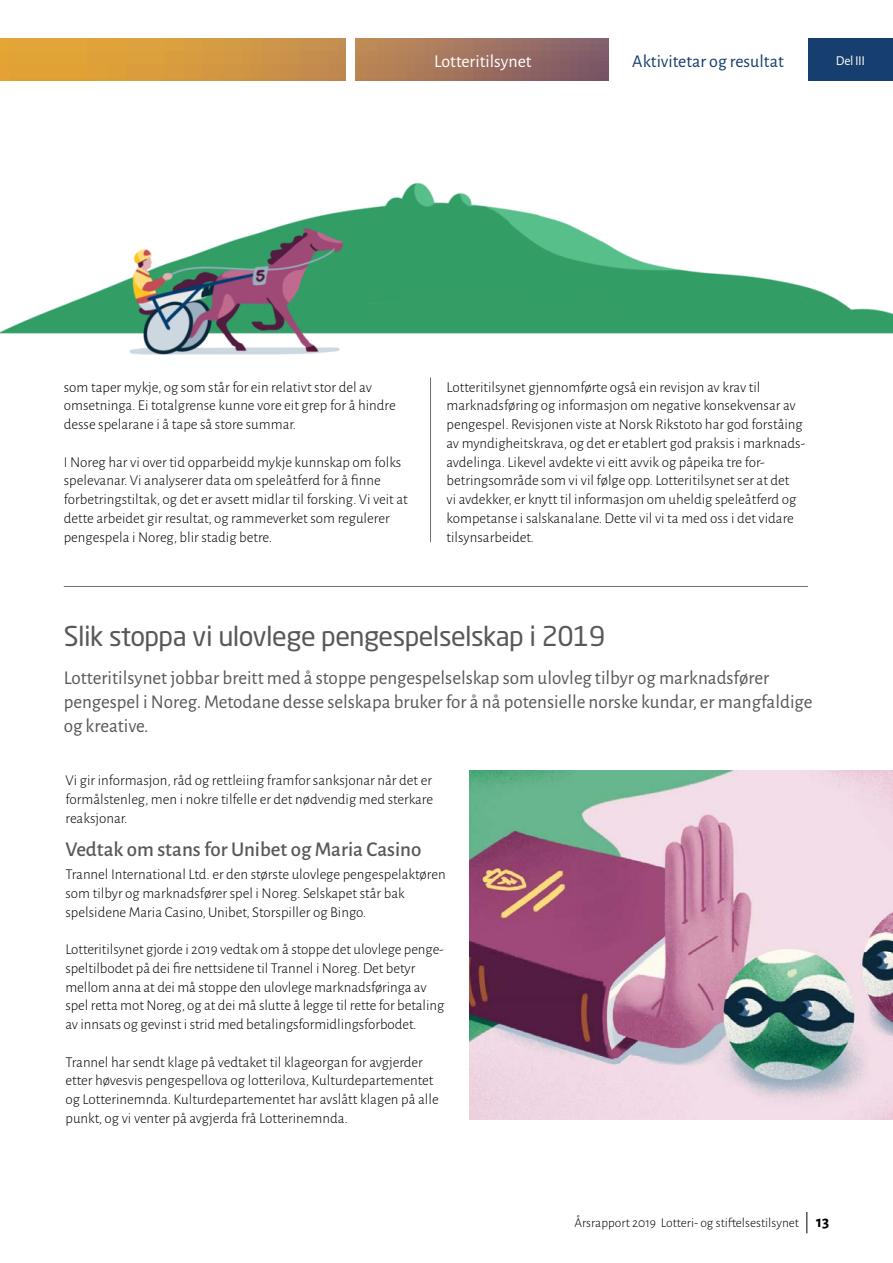
<style>
.page{position:relative;width:893px;height:1263px;background:#fff}
.page>*{position:absolute;margin:0;border:0;box-sizing:border-box;transform-origin:0 0}
.t1{font:27px "Neo Sans Std";letter-spacing:-.02em;color:#585857}
.t2{font:500 21px "Alegreya Sans";color:#585857}
.t3{font:19.5px/24px "Alegreya Sans";color:#585857}
.t4{font:18px "Alegreya Sans";color:#163e6e}
.t5{font:18px "Alegreya Sans";color:#fff}
.t6{font:300 15px/18.8px "Alegreya Sans";color:#000}
.t7{font:300 13.5px "Alegreya Sans";color:#000}
.t8{font:13.5px "Alegreya Sans";letter-spacing:-.03em;color:#fff}
.s1{font-weight:700;font-size:16.5px}
</style>
<div class="page">
<svg style="left:0;top:38px;width:608px;height:43px;background:#be894d"></svg>
<div style="left:808px;top:38px;width:85px;height:43px;background:#163e6e"></div>
<svg style="left:807px;top:1212px;width:1px;height:21px"></svg>
<div style="left:347px;top:31px;width:8px;height:66px;background:#fff"></div>
<img style="left:0;top:182px;width:893px;height:173px">
<hr style="left:64px;top:586px;width:744px;height:1px;background:#6f6f6e">
<img style="left:469px;top:771px;width:424px;height:348px">
<hr style="left:430px;top:377px;width:1px;height:165px;background:#6f6f6e">
<p class="t5" style="left:434px;top:49px;width:99px">Lotteritilsynet</p>
<p class="t4" style="left:632px;top:49px;width:153px">Aktivitetar og resultat</p>
<p class="t8" style="left:836px;top:51px;width:31px">DelIII</p>
<p class="t6" style="left:64px;top:377px;width:333px">som taper mykje, og som står for ein relativt stor del av omsetninga. Ei totalgrense kunne vore eit grep for å hindre desse spelarane i å tape så store summar.</p>
<p class="t6" style="left:64px;top:452px;width:346px">I Noreg har vi over tid opparbeidd mykje kunnskap om folks spelevanar. Vi analyserer data om speleåtferd for å finne forbetringstiltak, og det er avsett midlar til forsking. Vi veit at dette arbeidet gir resultat, og rammeverket som regulerer pengespela i Noreg, blir stadig betre.</p>
<p class="t6" style="left:446px;top:377px;width:360px">Lotteritilsynet gjennomførte også ein revisjon av krav til marknadsføring og informasjon om negative konsekvensar av pengespel. Revisjonen viste at Norsk Rikstoto har god forståing av myndigheitskrava, og det er etablert god praksis i marknads&shy;avdelinga. Likevel avdekte vi eitt avvik og påpeika tre for&shy;betringsområde som vi vil følge opp. Lotteritilsynet ser at det<br>vi avdekker, er knytt til informasjon om uheldig speleåtferd og kompetanse i salskanalane. Dette vil vi ta med oss i det vidare tilsynsarbeidet.</p>
<h1 class="t1" style="left:64px;top:619px;width:543px">Slik stoppa vi ulovlege pengespelselskap i 2019</h1>
<h3 class="t3" style="left:64px;top:664px;width:750px">Lotteritilsynet jobbar breitt med å stoppe pengespelselskap som ulovleg tilbyr og marknadsfører pengespel i Noreg. Metodane desse selskapa bruker for å nå potensielle norske kundar, er mangfaldige og kreative.</h3>
<p class="t6" style="left:65px;top:771px;width:369px;text-align:justify">Vi gir informasjon, råd og rettleiing framfor sanksjonar når det er formålstenleg, men i nokre tilfelle er det nødvendig med sterkare reaksjonar.</p>
<h2 class="t2" style="left:65px;top:834px;width:358px">Vedtak om stans for Unibet og Maria Casino</h2>
<p class="t6" style="left:65px;top:864px;width:382px">Trannel International Ltd. er den største ulovlege pengespelaktøren som tilbyr og marknadsfører spel i Noreg. Selskapet står bak spelsidene Maria Casino, Unibet, Storspiller og Bingo.</p>
<p class="t6" style="left:65px;top:939px;width:380px">Lotteritilsynet gjorde i 2019 vedtak om å stoppe det ulovlege penge&shy;speltilbodet på dei fire nettsidene til Trannel i Noreg. Det betyr mellom anna at dei må stoppe den ulovlege marknadsføringa av spel retta mot Noreg, og at dei må slutte å legge til rette for betaling av innsats og gevinst i strid med betalingsformidlingsforbodet.</p>
<p class="t6" style="left:65px;top:1052px;width:375px">Trannel har sendt klage på vedtaket til klageorgan for avgjerder etter høvesvis pengespellova og lotterilova, Kulturdepartementet og Lotterinemnda. Kulturdepartementet har avslått klagen på alle punkt, og vi venter på avgjerda frå Lotterinemnda.</p>
<p class="t7" style="left:574px;top:1214px;width:256px">Årsrapport 2019 Lotteri- og stiftelsestilsynet <span class="s1">13</span></p>
</div>
